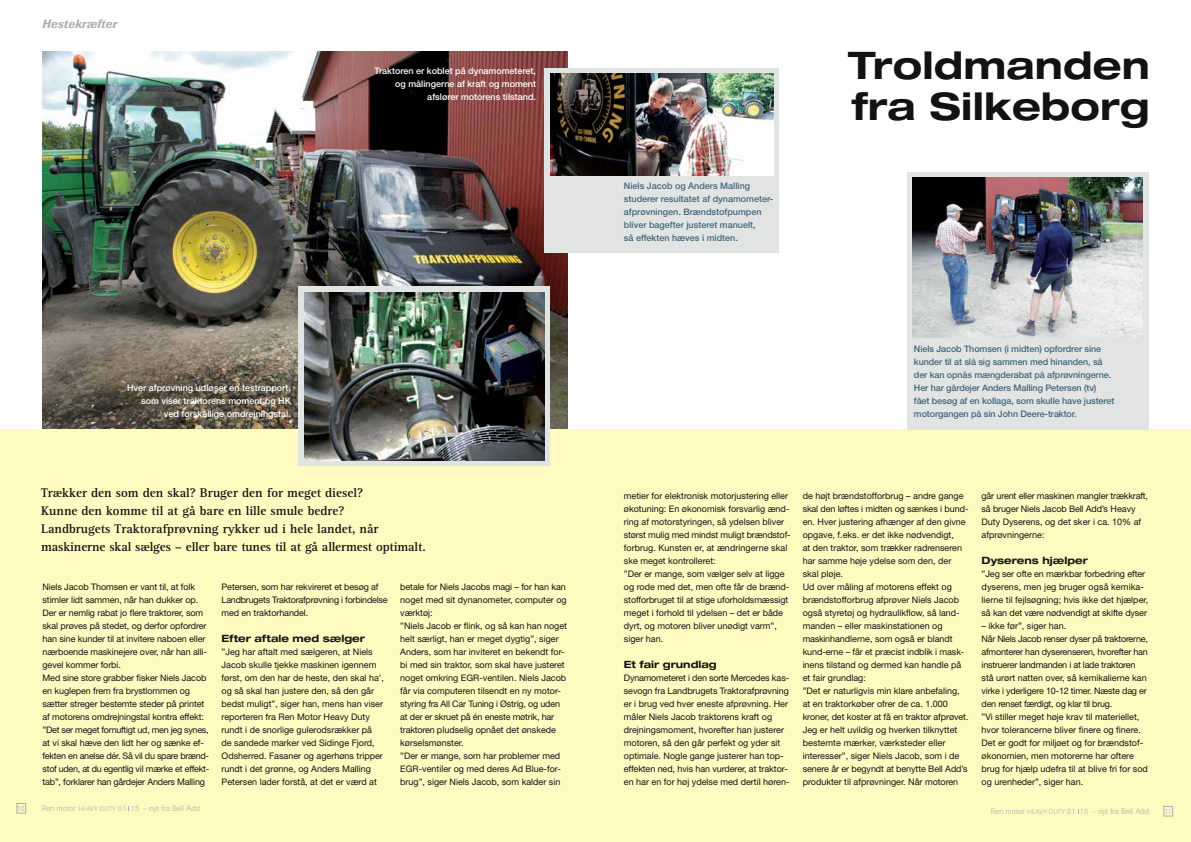
<style>
.page{position:relative;width:1191px;height:842px;background:#fff}
.page>*{position:absolute;margin:0;border:0;box-sizing:border-box;transform-origin:0 0}
.t1{font:700 expanded 38px/41px "Helvetica Neue";letter-spacing:.005em;color:#121212}
.t2{font:700 13px/18px "Rotis Serif";color:#121212}
.t3{font:italic 500 12px "Imago";letter-spacing:.02em;color:#abaeb3}
.t4{font:700 expanded 10px "Helvetica Neue";color:#121212}
.t5{font:9px/13px "Helvetica Neue";color:#121212}
.t6{font:500 9px/13px "Helvetica Neue";letter-spacing:-.01em;color:#3e677c}
.t7{font:500 9px/13px "Helvetica Neue";color:#fff;text-align:right}
.t8{font:9px/13px "Helvetica Neue";letter-spacing:-.025em;color:#121212}
.t9{font:300 8px "Imago";letter-spacing:.02em;color:#abaeb3}
.s1{font-size:6.5px}
</style>
<div class="page">
<img style="left:43px;top:51px;width:524px;height:379px">
<div style="left:0;top:430px;width:1191px;height:412px;background:#fffabf"></div>
<div style="left:544px;top:68px;width:235px;height:184px;background:#e2e4e4"></div>
<div style="left:17px;top:803px;width:9px;height:10px;border:1px solid #abaeb3"></div>
<div style="left:1163px;top:806px;width:9px;height:10px;border:1px solid #abaeb3"></div>
<img style="left:550px;top:74px;width:223px;height:101px">
<div style="left:299px;top:287px;width:251px;height:179px;background:#e2e4e4"></div>
<img style="left:304px;top:292px;width:240px;height:168px">
<div style="left:907px;top:172px;width:241px;height:258px;background:#e2e4e4"></div>
<img style="left:912px;top:178px;width:230px;height:160px">
<h3 class="t3" style="left:42px;top:17px;width:76px">Hestekræfter</h3>
<p class="t7" style="left:374px;top:65px;width:163px">Traktoren er koblet på dynamometeret, og målingerne af kraft og moment afslører motorens tilstand.</p>
<p class="t7" style="left:127px;top:381px;width:165px">Hver afprøvning udløser en testrapport, som viser traktorens moment og HK ved forskellige omdrejningstal.</p>
<h2 class="t2" style="left:41px;top:483px;width:386px">Trækker den som den skal? Bruger den for meget diesel?<br>Kunne den komme til at gå bare en lille smule bedre?<br>Landbrugets Traktorafprøvning rykker ud i hele landet, når maskinerne skal sælges – eller bare tunes til at gå allermest optimalt.</h2>
<p class="t5" style="left:43px;top:580px;width:168px">Niels Jacob Thomsen er vant til, at folk stimler lidt sammen, når han dukker op.<br>Der er nemlig rabat jo flere traktorer, som skal prøves på stedet, og derfor opfordrer han sine kunder til at invitere naboen eller nærboende maskinejere over, når han alli&shy;gevel kommer forbi.<br>Med sine store grabber fisker Niels Jacob en kuglepen frem fra brystlommen og sætter streger bestemte steder på printet af motorens omdrejningstal kontra effekt: ”Det ser meget fornuftigt ud, men jeg synes, at vi skal hæve den lidt her og sænke ef&shy;fekten en anelse dér. Så vil du spare brænd&shy;stof uden, at du egentlig vil mærke et effekt&shy;tab”, forklarer han gårdejer Anders Malling</p>
<p class="t8" style="left:221px;top:580px;width:168px">Petersen, som har rekvireret et besøg af<br>Landbrugets Traktorafprøvning i forbindelse med en traktorhandel.</p>
<p class="t4" style="left:221px;top:632px;width:145px">Efter aftale med sælger</p>
<p class="t5" style="left:221px;top:645px;width:164px">”Jeg har aftalt med sælgeren, at Niels Jacob skulle tjekke maskinen igennem først, om den har de heste, den skal ha’, og så skal han justere den, så den går bedst muligt”, siger han, mens han viser reporteren fra Ren Motor Heavy Duty rundt i de snorlige gulerodsrækker på de sandede marker ved Sidinge Fjord, Odsherred. Fasaner og agerhøns tripper rundt i det grønne, og Anders Malling Petersen lader forstå, at det er værd at</p>
<p class="t5" style="left:400px;top:580px;width:168px">betale for Niels Jacobs magi – for han kan noget med sit dynanometer, computer og værktøj:<br>”Niels Jacob er flink, og så kan han noget helt særligt, han er meget dygtig”, siger Anders, som har inviteret en bekendt for&shy;bi med sin traktor, som skal have justeret noget omkring EGR-ventilen. Niels Jacob får via computeren tilsendt en ny motor&shy;styring fra All Car Tuning i Østrig, og uden at der er skruet på én eneste møtrik, har traktoren pludselig opnået det ønskede kørselsmønster.<br>”Der er mange, som har problemer med EGR-ventiler og med deres Ad Blue-for&shy;brug”, siger Niels Jacob, som kalder sin</p>
<p class="t6" style="left:624px;top:179px;width:151px">Niels Jacob og Anders Malling studerer resultatet af dynamometer&shy;afprøvningen. Brændstofpumpen bliver bagefter justeret manuelt,<br>så effekten hæves i midten.</p>
<h1 class="t1" style="left:848px;top:44px;width:303px">Troldmanden fra Silkeborg</h1>
<p class="t6" style="left:914px;top:342px;width:202px">Niels Jacob Thomsen (i midten) opfordrer sine kunder til at slå sig sammen med hinanden, så der kan opnås mængderabat på afprøvningerne.<br>Her har gårdejer Anders Malling Petersen (tv)<br>fået besøg af en kollaga, som skulle have justeret motorgangen på sin John Deere-traktor.</p>
<p class="t5" style="left:624px;top:489px;width:168px">metier for elektronisk motorjustering eller økotuning: En økonomisk forsvarlig ænd&shy;ring af motorstyringen, så ydelsen bliver størst mulig med mindst muligt brændstof&shy;forbrug. Kunsten er, at ændringerne skal ske meget kontrolleret:<br>”Der er mange, som vælger selv at ligge og rode med det, men ofte får de brænd&shy;stofforbruget til at stige uforholdsmæssigt meget i forhold til ydelsen – det er både dyrt, og motoren bliver unødigt varm”, siger han.</p>
<p class="t4" style="left:624px;top:658px;width:94px">Et fair grundlag</p>
<p class="t5" style="left:624px;top:671px;width:167px">Dynamometeret i den sorte Mercedes kas&shy;sevogn fra Landbrugets Traktorafprøvning er i brug ved hver eneste afprøvning. Her måler Niels Jacob traktorens kraft og drejningsmoment, hvorefter han justerer motoren, så den går perfekt og yder sit optimale. Nogle gange justerer han top&shy;effekten ned, hvis han vurderer, at traktor&shy;en har en for høj ydelse med dertil høren-</p>
<p class="t5" style="left:802px;top:489px;width:167px">de højt brændstofforbrug – andre gange skal den løftes i midten og sænkes i bund&shy;en. Hver justering afhænger af den givne opgave, f.eks. er det ikke nødvendigt,<br>at den traktor, som trækker radrenseren har samme høje ydelse som den, der skal pløje.<br>Ud over måling af motorens effekt og brændstofforbrug afprøver Niels Jacob også styretøj og hydraulikflow, så land&shy;manden – eller maskinstationen og maskinhandlerne, som også er blandt kund-erne – får et præcist indblik i mask&shy;inens tilstand og dermed kan handle på et fair grundlag:<br>”Det er naturligvis min klare anbefaling, at en traktorkøber ofrer de ca. 1.000 kroner, det koster at få en traktor afprøvet.<br>Jeg er helt uvildig og hverken tilknyttet bestemte mærker, værksteder eller interesser”, siger Niels Jacob, som i de senere år er begyndt at benytte Bell Add’s produkter til afprøvninger. Når motoren</p>
<p class="t5" style="left:981px;top:489px;width:168px">går urent eller maskinen mangler trækkraft, så bruger Niels Jacob Bell Add’s Heavy Duty Dyserens, og det sker i ca. 10% af afprøvningerne:</p>
<p class="t4" style="left:981px;top:554px;width:108px">Dyserens hjælper</p>
<p class="t5" style="left:981px;top:567px;width:168px">”Jeg ser ofte en mærkbar forbedring efter dyserens, men jeg bruger også kemika&shy;lierne til fejlsøgning; hvis ikke det hjælper, så kan det være nødvendigt at skifte dyser</p>
<p class="t5" style="left:981px;top:619px;width:168px">– ikke før”, siger han.<br>Når Niels Jacob renser dyser på traktorerne, afmonterer han dyserenseren, hvorefter han instruerer landmanden i at lade traktoren stå urørt natten over, så kemikalierne kan virke i yderligere 10-12 timer. Næste dag er den renset færdigt, og klar til brug.<br>”Vi stiller meget høje krav til materiellet, hvor tolerancerne bliver finere og finere.<br>Det er godt for miljøet og for brændstof&shy;økonomien, men motorerne har oftere brug for hjælp udefra til at blive fri for sod og urenheder”, siger han.</p>
<p class="t9" style="left:17px;top:804px;width:9px">10</p>
<p class="t9" style="left:42px;top:803px;width:160px">Ren motor <span class="s1">HEAVY DUTY</span> 01 15 – nyt fra Bell Add</p>
<p class="t9" style="left:990px;top:806px;width:160px">Ren motor <span class="s1">HEAVY DUTY</span> 01 15 – nyt fra Bell Add</p>
<p class="t9" style="left:1164px;top:807px;width:9px">11</p>
</div>
